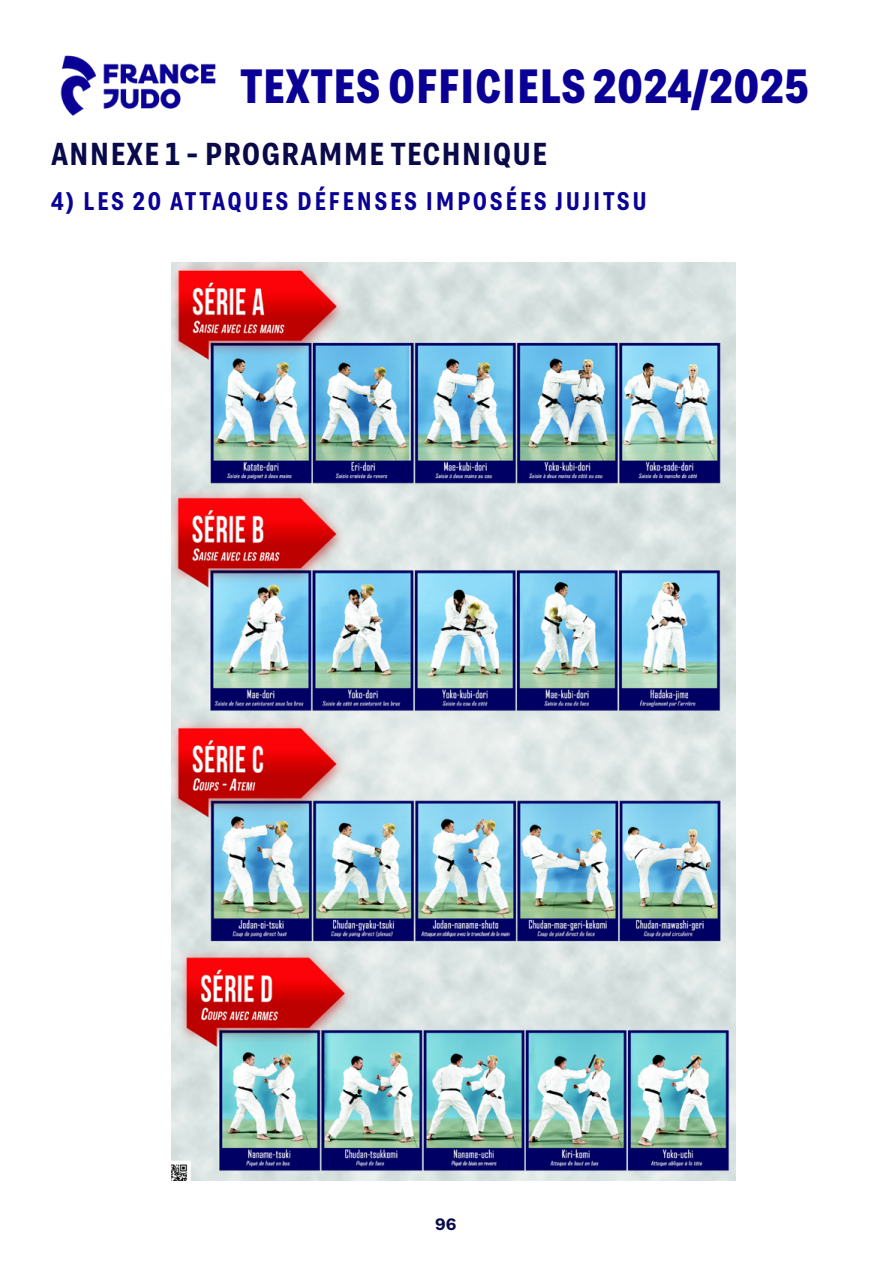
<style>
.page{position:relative;width:893px;height:1263px;background:#fff}
.page>*{position:absolute;margin:0;border:0;box-sizing:border-box;transform-origin:0 0}
.t1{font:700 48px "Grtsk Zetta";letter-spacing:.01em;color:#0a0096}
.t2{font:600 31.65px "Grtsk Zetta";letter-spacing:.03em;color:#0a0a4b;scale:1.04 1}
.t3{font:600 25.5px "Grtsk Zetta";letter-spacing:.1em;color:#0a0096}
.t4{font:600 16.5px "Grtsk Peta";color:#0a0a4b}
</style>
<div class="page">
<img style="left:60px;top:55px;width:156px;height:61px">
<img style="left:171px;top:262px;width:565px;height:919px">
<h1 class="t1" style="left:240px;top:56px;width:570px">TEXTES OFFICIELS 2024/2025</h1>
<p class="t2" style="left:51px;top:134px;width:479px">ANNEXE 1 - PROGRAMME TECHNIQUE</p>
<p class="t3" style="left:51px;top:185px;width:597px">4) LES 20 ATTAQUES DÉFENSES IMPOSÉES JUJITSU</p>
<p class="t4" style="left:435px;top:1214px;width:23px">96</p>
</div>
